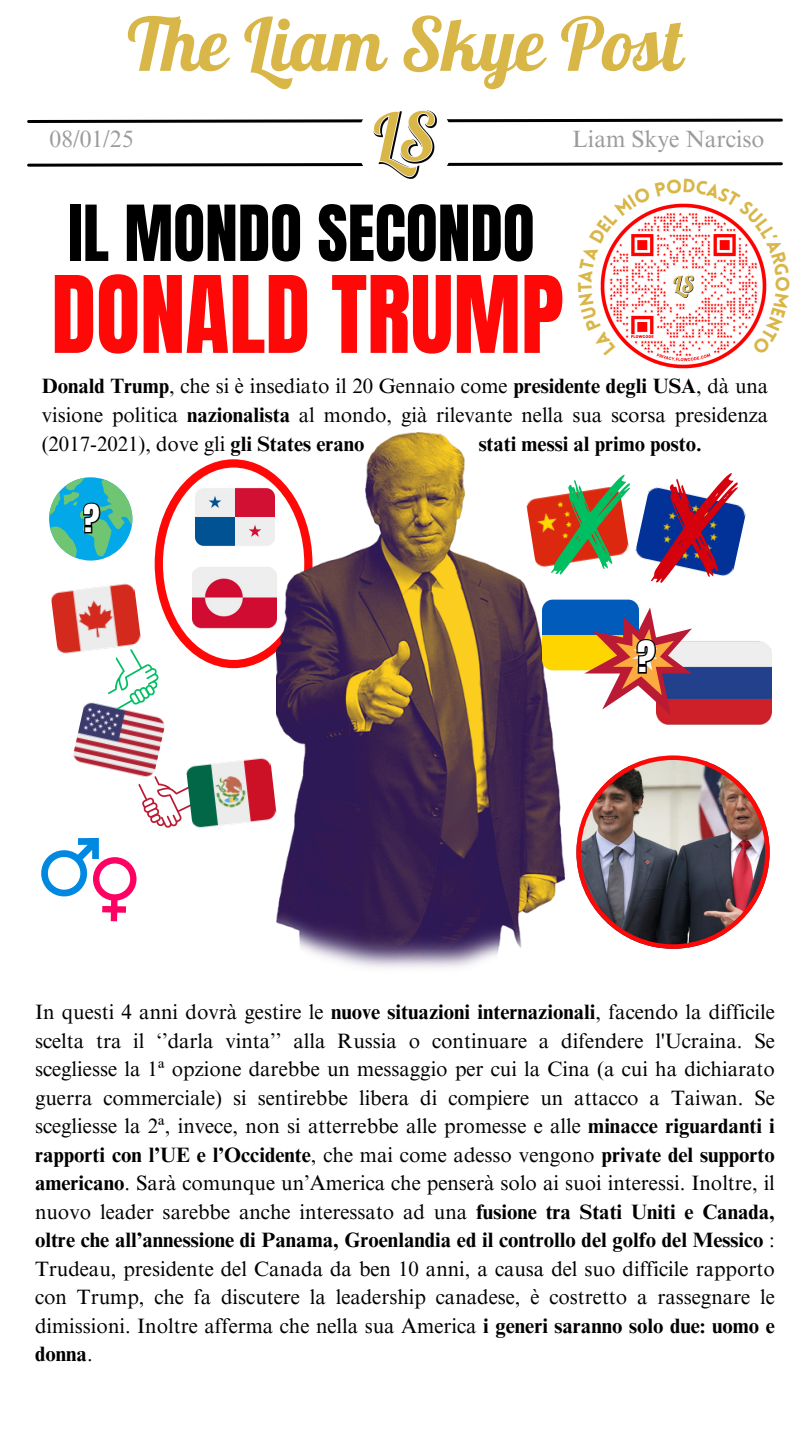
<style>
.page{position:relative;width:810px;height:1440px;background:#fff}
.page>*{position:absolute;margin:0;border:0;box-sizing:border-box;transform-origin:0 0}
.t1{font:90.7px "Anton";color:#ff0808}
.t2{font:73.4px "Lobster";color:#d8b647}
.t3{font:65.6px "Anton";color:#000}
.t4{font:36.7px "Anton";color:rgb(0 0 0/0)}
.t5{font:32.7px "Anton";color:rgb(0 0 0/0)}
.t6{font:23.6px "Times NRMT Pro";color:#9b9b9b}
.t7{font:20.8px/28.5px "Times NRMT Pro";color:#000;text-align:justify}
.t8{font:700 20.8px "Times NRMT Pro";color:#000}
.t9{font:900 18.8px "Lovelo";color:#d8b647}
.s1{font-weight:700}
</style>
<div class="page">
<img style="left:640px;top:356px;width:87px;height:13px">
<svg style="left:27px;top:118px;width:756px;height:5px"></svg>
<svg style="left:27px;top:162px;width:756px;height:5px"></svg>
<img style="left:361px;top:110px;width:88px;height:69px">
<img style="left:277px;top:433px;width:289px;height:535px">
<img style="left:73px;top:718px;width:92px;height:52px">
<img style="left:635px;top:487px;width:111px;height:94px">
<svg style="left:651px;top:473px;width:87px;height:110px"></svg>
<img style="left:657px;top:641px;width:114px;height:84px">
<img style="left:542px;top:586px;width:97px;height:97px">
<img style="left:576px;top:755px;width:194px;height:194px">
<img style="left:187px;top:746px;width:91px;height:94px">
<img style="left:524px;top:473px;width:107px;height:108px">
<svg style="left:551px;top:475px;width:79px;height:99px"></svg>
<svg style="left:41px;top:770px;width:161px;height:152px"></svg>
<svg style="left:584px;top:607px;width:108px;height:108px"></svg>
<svg style="left:49px;top:459px;width:263px;height:259px"></svg>
<svg style="left:600px;top:203px;width:167px;height:153px"></svg>
<p class="t2" style="left:127px;top:-3px;width:557px">The Liam Skye Post</p>
<p class="t6" style="left:50px;top:130px;width:85px">08/01/25</p>
<h4 class="t6" style="left:572px;top:130px;width:194px">Liam Skye Narciso</h4>
<p class="t3" style="left:68px;top:186px;width:468px">IL MONDO SECONDO</p>
<h4 class="t1" style="left:51px;top:250px;width:514px">DONALD TRUMP</h4>
<p class="t9" style="left:790px;top:276px;width:17px;rotate:90deg">o</p>
<h2 class="t7" style="left:42px;top:375px;width:728px"><span class="s1">Donald Trump</span>, che si è insediato il 20 Gennaio come <span class="s1">presidente degli USA</span>, dà una visione politica <span class="s1">nazionalista</span> al mondo, già rilevante nella sua scorsa presidenza (2017-2021), dove gli <span class="s1">gli States erano</span></h2>
<h2 class="t8" style="left:479px;top:436px;width:225px">stati messi al primo posto.</h2>
<h3 class="t5" style="left:84px;top:495px;width:18px">?</h3>
<h3 class="t4" style="left:637px;top:631px;width:20px">?</h3>
<h5 class="t7" style="left:35px;top:1001px;width:741px">In questi 4 anni dovrà gestire le <span class="s1">nuove situazioni internazionali</span>, facendo la difficile scelta tra il ‘’darla vinta’’ alla Russia o continuare a difendere l'Ucraina. Se scegliesse la 1ª opzione darebbe un messaggio per cui la Cina (a cui ha dichiarato guerra commerciale) si sentirebbe libera di compiere un attacco a Taiwan. Se scegliesse la 2ª, invece, non si atterrebbe alle promesse e alle <span class="s1">minacce riguardanti i rapporti con l’UE e l’Occidente</span>, che mai come adesso vengono <span class="s1">private del supporto americano</span>. Sarà comunque un’America che penserà solo ai suoi interessi. Inoltre, il nuovo leader sarebbe anche interessato ad una <span class="s1">fusione tra Stati Uniti e Canada, oltre che all’annessione di Panama, Groenlandia ed il controllo del golfo del Messico</span> :<br>Trudeau, presidente del Canada da ben 10 anni, a causa del suo difficile rapporto con Trump, che fa discutere la leadership canadese, è costretto a rassegnare le dimissioni. Inoltre afferma che nella sua America <span class="s1">i generi saranno solo due: uomo e donna</span>.</h5>
</div>
